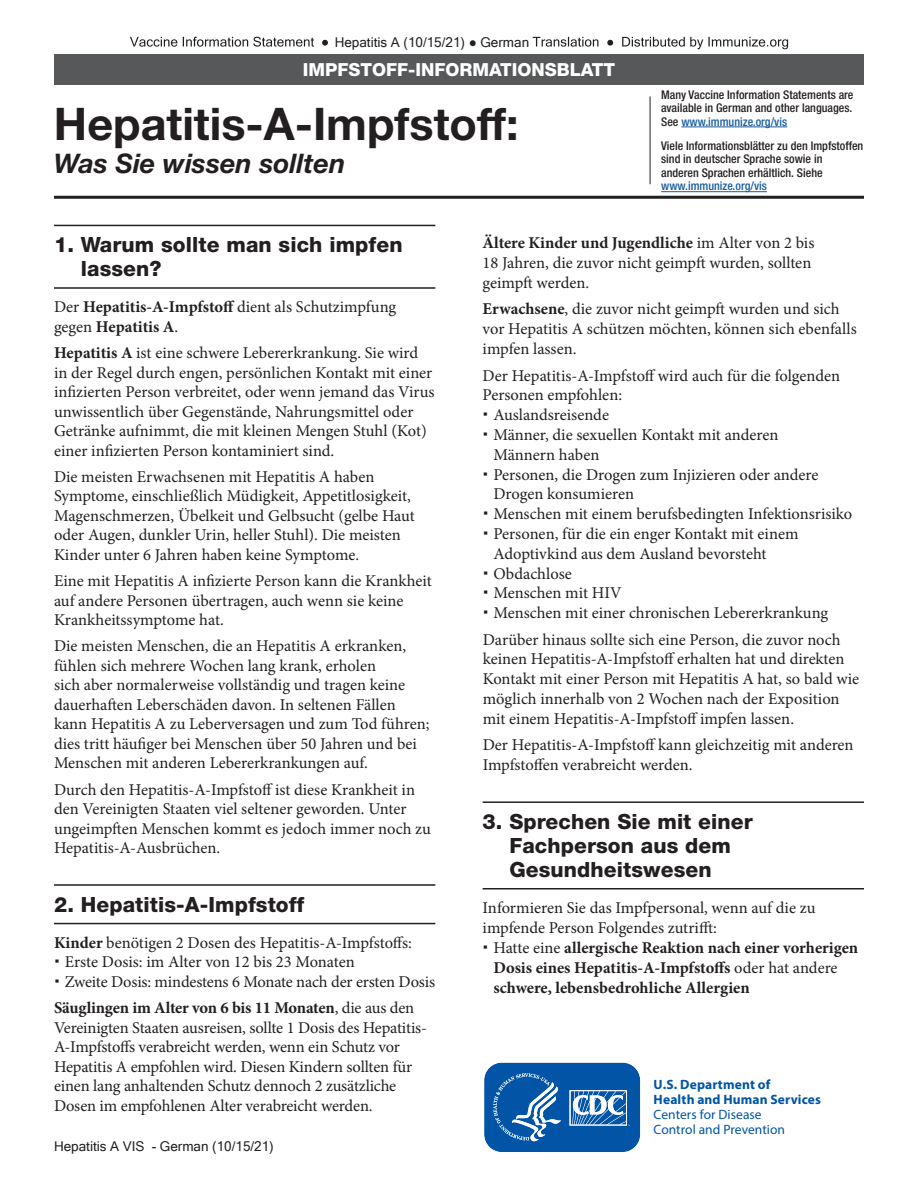
<style>
.page{position:relative;width:918px;height:1188px;background:#fff}
.page>*{position:absolute;margin:0;border:0;box-sizing:border-box;transform-origin:0 0}
.t1{font:700 45px "Helvetica Neue LT Std";color:#231f20}
.t2{font:italic 700 27px "Helvetica Neue LT Std";color:#231f20}
.t3{font:800 21px/24px "Helvetica Neue LT Std";letter-spacing:.005em;color:#231f20}
.t4{font:800 18px "Helvetica Neue LT Std";color:#fff}
.t5{font:16.5px/19.5px "Minion Pro";letter-spacing:-.005em;color:#231f20}
.t6{font:700 16.5px/19.8px "Minion Pro";color:#231f20}
.t7{font:13.5px "Microsoft Sans Serif";color:#231f20}
.t8{font:700 13.5px/15px "Myriad Pro";letter-spacing:.01em;color:#0154a6}
.t9{font:13.5px/15px "Myriad Pro";color:#0154a6}
.t10{font:500 condensed 12px/13.5px "Helvetica Neue LT Std";color:#231f20;text-align:justify}
.t11{font:500 condensed 12px "Helvetica Neue LT Std";color:#175d9e}
.s1{color:#175d9e}
.s2{font-weight:400}
.s3{font-weight:700}
</style>
<div class="page">
<hr style="left:650px;top:96px;width:1px;height:88px;background:#231f20">
<hr style="left:54px;top:196px;width:810px;height:3px;background:#231f20">
<svg style="left:484px;top:1062px;width:157px;height:90px;background:#296fb4"></svg>
<div style="left:54px;top:54px;width:810px;height:31px;background:#57585a"></div>
<hr style="left:681px;top:127px;width:106px;height:1px;background:#175d9e">
<hr style="left:661px;top:191px;width:106px;height:1px;background:#175d9e">
<hr style="left:54px;top:287px;width:381px;height:2px;background:#231f20">
<hr style="left:54px;top:225px;width:381px;height:1px;background:#231f20">
<hr style="left:54px;top:923px;width:381px;height:1px;background:#231f20">
<hr style="left:54px;top:884px;width:381px;height:2px;background:#231f20">
<hr style="left:483px;top:888px;width:381px;height:2px;background:#231f20">
<hr style="left:483px;top:801px;width:381px;height:2px;background:#231f20">
<svg style="left:130px;top:37px;width:198px;height:10px"></svg>
<svg style="left:533px;top:37px;width:255px;height:12px"></svg>
<p class="t7" style="left:335px;top:34px;width:196px">Hepatitis A (10/15/21) ● German</p>
<p class="t4" style="left:303px;top:59px;width:314px">IMPFSTOFF-INFORMATIONSBLATT</p>
<h1 class="t1" style="left:54px;top:96px;width:466px">Hepatitis-A-Impfstoff:</h1>
<h2 class="t2" style="left:54px;top:146px;width:293px">Was Sie wissen sollten</h2>
<p class="t10" style="left:661px;top:88px;width:194px">Many Vaccine Information Statements are available in German and other languages.<br>See <span class="s1">www.immunize.org/vis</span></p>
<p class="t10" style="left:661px;top:139px;width:204px;text-align:left">Viele Informationsblätter zu den Impfstoffen sind in deutscher Sprache sowie in<br>anderen Sprachen erhältlich. Siehe</p>
<p class="t11" style="left:661px;top:179px;width:107px">www.immunize.org/vis</p>
<p class="t3" style="left:81px;top:232px;width:323px;text-indent:-27px">1. Warum sollte man sich impfen lassen?</p>
<p class="t6" style="left:54px;top:297px;width:344px"><span class="s2">Der</span> Hepatitis-A-Impfstoff <span class="s2">dient als Schutzimpfung gegen</span> Hepatitis A<span class="s2">.</span></p>
<p class="t5" style="left:54px;top:343px;width:382px"><span class="s3">Hepatitis A</span> ist eine schwere Lebererkrankung. Sie wird in der Regel durch engen, persönlichen Kontakt mit einer infizierten Person verbreitet, oder wenn jemand das Virus unwissentlich über Gegenstände, Nahrungsmittel oder Getränke aufnimmt, die mit kleinen Mengen Stuhl (Kot) einer infizierten Person kontaminiert sind.</p>
<p class="t5" style="left:54px;top:467px;width:362px">Die meisten Erwachsenen mit Hepatitis A haben Symptome, einschließlich Müdigkeit, Appetitlosigkeit, Magenschmerzen, Übelkeit und Gelbsucht (gelbe Haut oder Augen, dunkler Urin, heller Stuhl). Die meisten Kinder unter 6 Jahren haben keine Symptome.</p>
<p class="t5" style="left:54px;top:571px;width:379px">Eine mit Hepatitis A infizierte Person kann die Krankheit auf andere Personen übertragen, auch wenn sie keine<br>Krankheitssymptome hat.</p>
<p class="t5" style="left:54px;top:636px;width:377px">Die meisten Menschen, die an Hepatitis A erkranken, fühlen sich mehrere Wochen lang krank, erholen<br>sich aber normalerweise vollständig und tragen keine dauerhaften Leberschäden davon. In seltenen Fällen kann Hepatitis A zu Leberversagen und zum Tod führen; dies tritt häufiger bei Menschen über 50 Jahren und bei Menschen mit anderen Lebererkrankungen auf.</p>
<p class="t5" style="left:54px;top:780px;width:378px">Durch den Hepatitis-A-Impfstoff ist diese Krankheit in den Vereinigten Staaten viel seltener geworden. Unter ungeimpften Menschen kommt es jedoch immer noch zu Hepatitis-A-Ausbrüchen.</p>
<p class="t3" style="left:54px;top:892px;width:252px">2. Hepatitis-A-Impfstoff</p>
<p class="t5" style="left:65px;top:933px;width:372px;text-indent:-11px"><span class="s3">Kinder</span> benötigen 2 Dosen des Hepatitis-A-Impfstoffs:<br>Erste Dosis: im Alter von 12 bis 23 Monaten<br>Zweite Dosis: mindestens 6 Monate nach der ersten Dosis</p>
<p class="t5" style="left:54px;top:998px;width:374px"><span class="s3">Säuglingen im Alter von 6 bis 11 Monaten</span>, die aus den Vereinigten Staaten ausreisen, sollte 1 Dosis des Hepatitis-A-Impfstoffs verabreicht werden, wenn ein Schutz vor Hepatitis A empfohlen wird. Diesen Kindern sollten für einen lang anhaltenden Schutz dennoch 2 zusätzliche Dosen im empfohlenen Alter verabreicht werden.</p>
<p class="t7" style="left:54px;top:1138px;width:221px">Hepatitis A VIS - German (10/15/21)</p>
<p class="t5" style="left:483px;top:233px;width:333px"><span class="s3">Ältere Kinder und Jugendliche</span> im Alter von 2 bis<br>18 Jahren, die zuvor nicht geimpft wurden, sollten geimpft werden.</p>
<p class="t5" style="left:483px;top:299px;width:376px"><span class="s3">Erwachsene</span>, die zuvor nicht geimpft wurden und sich vor Hepatitis A schützen möchten, können sich ebenfalls impfen lassen.</p>
<p class="t5" style="left:483px;top:366px;width:359px">Der Hepatitis-A-Impfstoff wird auch für die folgenden</p>
<p class="t5" style="left:483px;top:385px;width:141px">Personen empfohlen:</p>
<p class="t5" style="left:493px;top:405px;width:117px">Auslandsreisende</p>
<p class="t5" style="left:493px;top:425px;width:286px">Männer, die sexuellen Kontakt mit anderen</p>
<p class="t5" style="left:493px;top:445px;width:107px">Männern haben</p>
<p class="t5" style="left:493px;top:465px;width:326px">Personen, die Drogen zum Injizieren oder andere</p>
<p class="t5" style="left:493px;top:484px;width:142px">Drogen konsumieren</p>
<p class="t5" style="left:493px;top:504px;width:360px">Menschen mit einem berufsbedingten Infektionsrisiko</p>
<p class="t5" style="left:493px;top:524px;width:307px">Personen, für die ein enger Kontakt mit einem</p>
<p class="t5" style="left:493px;top:544px;width:275px">Adoptivkind aus dem Ausland bevorsteht</p>
<p class="t5" style="left:494px;top:564px;width:80px">Obdachlose</p>
<p class="t5" style="left:494px;top:583px;width:130px">Menschen mit HIV</p>
<p class="t5" style="left:494px;top:603px;width:336px">Menschen mit einer chronischen Lebererkrankung</p>
<p class="t5" style="left:483px;top:630px;width:378px">Darüber hinaus sollte sich eine Person, die zuvor noch keinen Hepatitis-A-Impfstoff erhalten hat und direkten Kontakt mit einer Person mit Hepatitis A hat, so bald wie möglich innerhalb von 2 Wochen nach der Exposition mit einem Hepatitis-A-Impfstoff impfen lassen.</p>
<p class="t5" style="left:483px;top:735px;width:372px">Der Hepatitis-A-Impfstoff kann gleichzeitig mit anderen<br>Impfstoffen verabreicht werden.</p>
<p class="t3" style="left:509px;top:809px;width:245px;text-indent:-27px">3. Sprechen Sie mit einer<br>Fachperson aus dem<br>Gesundheitswesen</p>
<p class="t5" style="left:483px;top:898px;width:334px">Informieren Sie das Impfpersonal, wenn auf die zu impfende Person Folgendes zutrifft:</p>
<p class="t6" style="left:493px;top:938px;width:366px"><span class="s2">Hatte eine</span> allergische Reaktion nach einer vorherigen<br>Dosis eines Hepatitis-A-Impfstoffs <span class="s2">oder hat andere </span>schwere, lebensbedrohliche Allergien</p>
<p class="t8" style="left:654px;top:1077px;width:169px">U.S. Department of<br>Health and Human Services</p>
<p class="t9" style="left:654px;top:1107px;width:133px">Centers for Disease<br>Control and Prevention</p>
</div>
